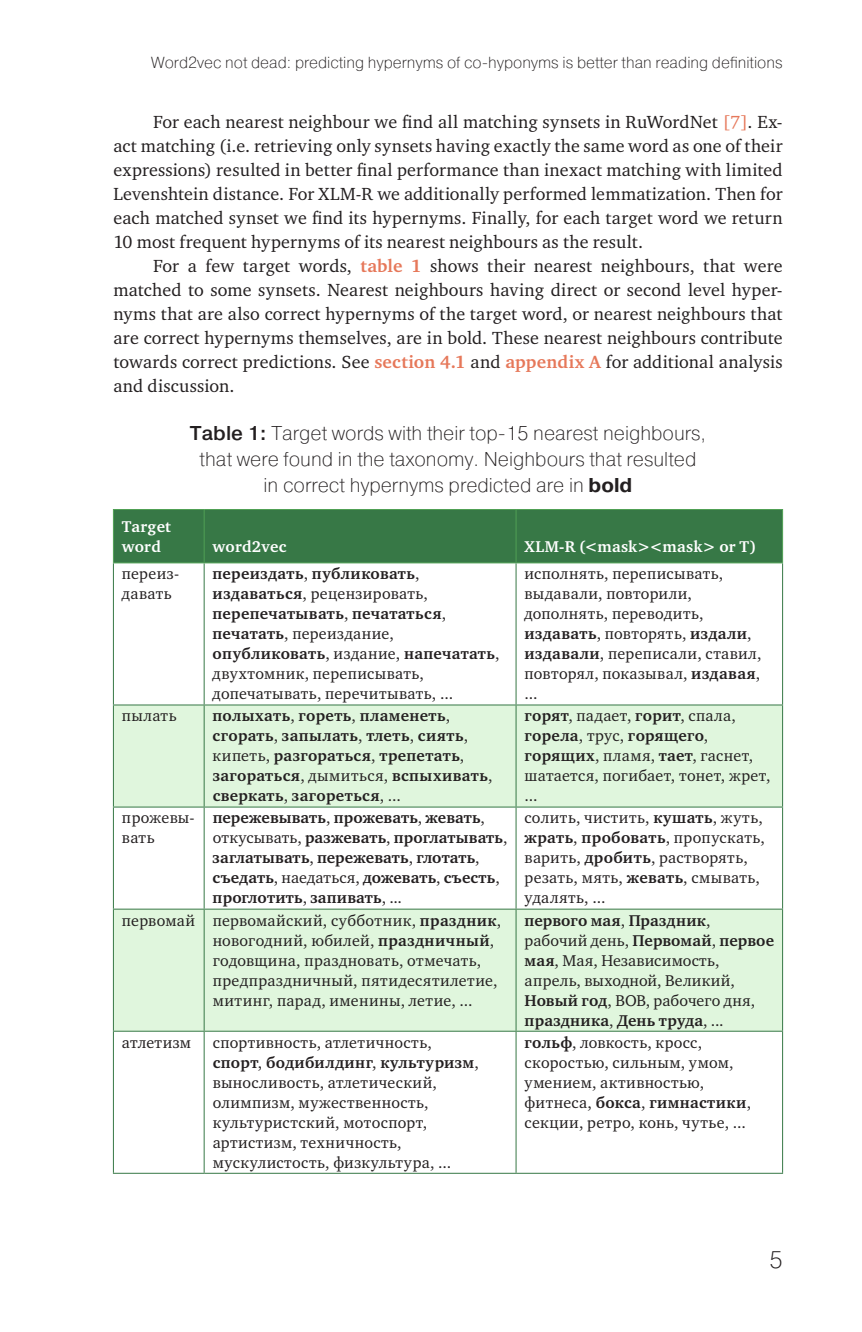
<style>
.page{position:relative;width:862px;height:1332px;background:#fff}
.page>*{position:absolute;margin:0;border:0;box-sizing:border-box;transform-origin:0 0}
.t1{font:200 24px "Pragmatica";color:#231f20}
.t2{font:200 20px/26px "Pragmatica";color:#231f20;text-align:center}
.t3{font:18px/24px "Charter ITC";letter-spacing:.01em;color:#231f20;text-align:justify}
.t4{font:16px/20px "Charter ITC";letter-spacing:.02em;color:#231f20}
.t5{font:700 16px/20px "Charter ITC";letter-spacing:.015em;color:#231f20}
.t6{font:200 16px "Pragmatica";color:#231f20}
.t7{font:700 16px/20px "Charter ITC";letter-spacing:.02em;color:#fff}
.s1{color:#e6785a}
.s2{font-weight:700;color:#e6785a}
.s3{font-weight:500}
.s4{font-weight:700}
.s5{font-weight:400}
</style>
<div class="page">
<div style="left:114px;top:510px;width:668px;height:52px;background:#377846"></div>
<svg style="left:114px;top:705px;width:668px;height:326px;fill:#e0f6dd"></svg>
<hr style="left:113px;top:509px;width:91px;height:1px;background:#50a055">
<hr style="left:113px;top:510px;width:1px;height:52px;background:#50a055">
<hr style="left:204px;top:509px;width:312px;height:1px;background:#50a055">
<hr style="left:204px;top:510px;width:1px;height:52px;background:#50a055">
<hr style="left:516px;top:509px;width:267px;height:1px;background:#50a055">
<hr style="left:515px;top:510px;width:1px;height:52px;background:#50a055">
<hr style="left:782px;top:510px;width:1px;height:52px;background:#50a055">
<hr style="left:113px;top:562px;width:91px;height:1px;background:#50a055">
<hr style="left:204px;top:562px;width:312px;height:1px;background:#50a055">
<hr style="left:516px;top:562px;width:267px;height:1px;background:#50a055">
<hr style="left:113px;top:563px;width:1px;height:141px;background:#377846">
<hr style="left:204px;top:563px;width:1px;height:141px;background:#377846">
<hr style="left:515px;top:563px;width:1px;height:141px;background:#377846">
<hr style="left:782px;top:563px;width:1px;height:141px;background:#377846">
<hr style="left:113px;top:704px;width:91px;height:1px;background:#377846">
<hr style="left:113px;top:705px;width:1px;height:102px;background:#377846">
<hr style="left:204px;top:704px;width:312px;height:1px;background:#377846">
<hr style="left:204px;top:705px;width:1px;height:102px;background:#377846">
<hr style="left:516px;top:704px;width:267px;height:1px;background:#377846">
<hr style="left:515px;top:705px;width:1px;height:102px;background:#377846">
<hr style="left:782px;top:705px;width:1px;height:102px;background:#377846">
<hr style="left:113px;top:807px;width:91px;height:1px;background:#377846">
<hr style="left:113px;top:808px;width:1px;height:101px;background:#377846">
<hr style="left:204px;top:807px;width:312px;height:1px;background:#377846">
<hr style="left:204px;top:808px;width:1px;height:101px;background:#377846">
<hr style="left:516px;top:807px;width:267px;height:1px;background:#377846">
<hr style="left:515px;top:808px;width:1px;height:101px;background:#377846">
<hr style="left:782px;top:808px;width:1px;height:101px;background:#377846">
<hr style="left:113px;top:909px;width:91px;height:1px;background:#377846">
<hr style="left:113px;top:910px;width:1px;height:121px;background:#377846">
<hr style="left:204px;top:909px;width:312px;height:1px;background:#377846">
<hr style="left:204px;top:910px;width:1px;height:121px;background:#377846">
<hr style="left:516px;top:909px;width:267px;height:1px;background:#377846">
<hr style="left:515px;top:910px;width:1px;height:121px;background:#377846">
<hr style="left:782px;top:910px;width:1px;height:121px;background:#377846">
<hr style="left:113px;top:1031px;width:91px;height:1px;background:#377846">
<hr style="left:113px;top:1032px;width:1px;height:141px;background:#377846">
<hr style="left:204px;top:1031px;width:312px;height:1px;background:#377846">
<hr style="left:204px;top:1032px;width:1px;height:141px;background:#377846">
<hr style="left:516px;top:1031px;width:267px;height:1px;background:#377846">
<hr style="left:515px;top:1032px;width:1px;height:141px;background:#377846">
<hr style="left:782px;top:1032px;width:1px;height:141px;background:#377846">
<hr style="left:113px;top:1173px;width:91px;height:1px;background:#377846">
<hr style="left:204px;top:1173px;width:312px;height:1px;background:#377846">
<hr style="left:516px;top:1173px;width:267px;height:1px;background:#377846">
<p class="t6" style="left:151px;top:52px;width:633px">Word2vec not dead: predicting hypernyms of co-hyponyms is better than reading definitions</p>
<p class="t3" style="left:113px;top:110px;width:671px;text-indent:40px">For each nearest neighbour we find all matching synsets in RuWordNet <span class="s1">[7]</span>. Ex&shy;act matching (i.e. retrieving only synsets having exactly the same word as one of their expressions) resulted in better final performance than inexact matching with limited Levenshtein distance. For XLM-R we additionally performed lemmatization. Then for each matched synset we find its hypernyms. Finally, for each target word we return 10 most frequent hypernyms of its nearest neighbours as the result.</p>
<p class="t3" style="left:113px;top:254px;width:670px;text-indent:40px">For a few target words, <span class="s2">table 1</span> shows their nearest neighbours, that were matched to some synsets. Nearest neighbours having direct or second level hyper&shy;nyms that are also correct hypernyms of the target word, or nearest neighbours that are correct hypernyms themselves, are in bold. These nearest neighbours contribute towards correct predictions. See <span class="s2">section 4.1</span> and <span class="s2">appendix A</span> for additional analysis and discussion.</p>
<p class="t2" style="left:190px;top:420px;width:518px"><span class="s3">Table 1:</span> Target words with their top-15 nearest neighbours, that were found in the taxonomy. Neighbours that resulted in correct hypernyms predicted are in <span class="s4">bold</span></p>
<p class="t7" style="left:122px;top:516px;width:51px">Target word</p>
<p class="t7" style="left:213px;top:536px;width:75px">word2vec</p>
<p class="t7" style="left:524px;top:536px;width:233px">XLM-R (&lt;mask&gt;&lt;mask&gt; or Т)</p>
<p class="t4" style="left:122px;top:564px;width:59px">переиз&shy;давать</p>
<p class="t4" style="left:213px;top:564px;width:288px"><span class="s4">переиздать</span>, <span class="s4">публиковать</span>, <span class="s4">издаваться</span>, рецензировать, <span class="s4">перепечатывать</span>, <span class="s4">печататься</span>, <span class="s4">печатать</span>, переиздание, <span class="s4">опубликовать</span>, издание, <span class="s4">напечатать</span>, двухтомник, переписывать, допечатывать, перечитывать, ...</p>
<p class="t4" style="left:524px;top:564px;width:238px">исполнять, переписывать, выдавали, повторили, дополнять, переводить, <span class="s4">издавать</span>, повторять, <span class="s4">издали</span>, <span class="s4">издавали</span>, переписали, ставил, повторял, показывал, <span class="s4">издавая</span>, ...</p>
<p class="t4" style="left:122px;top:706px;width:56px">пылать</p>
<p class="t5" style="left:213px;top:706px;width:281px">полыхать<span class="s5">,</span> гореть<span class="s5">,</span> пламенеть<span class="s5">, </span>сгорать<span class="s5">,</span> запылать<span class="s5">,</span> тлеть<span class="s5">,</span> сиять<span class="s5">, кипеть,</span> разгораться<span class="s5">,</span> трепетать<span class="s5">, </span>загораться<span class="s5">, дымиться,</span> вспыхивать<span class="s5">, </span>сверкать<span class="s5">,</span> загореться<span class="s5">, ...</span></p>
<p class="t4" style="left:524px;top:706px;width:247px"><span class="s4">горят</span>, падает, <span class="s4">горит</span>, спала, <span class="s4">горела</span>, трус, <span class="s4">горящего</span>, <span class="s4">горящих</span>, пламя, <span class="s4">тает</span>, гаснет, шатается, погибает, тонет, жрет, ...</p>
<p class="t4" style="left:122px;top:808px;width:74px">прожевы&shy;вать</p>
<p class="t5" style="left:213px;top:808px;width:296px">пережевывать<span class="s5">,</span> прожевать<span class="s5">,</span> жевать<span class="s5">, откусывать,</span> разжевать<span class="s5">,</span> проглатывать<span class="s5">, </span>заглатывать<span class="s5">,</span> пережевать<span class="s5">,</span> глотать<span class="s5">, </span>съедать<span class="s5">, наедаться,</span> дожевать<span class="s5">,</span> съесть<span class="s5">, </span>проглотить<span class="s5">,</span> запивать<span class="s5">, ...</span></p>
<p class="t4" style="left:524px;top:808px;width:242px">солить, чистить, <span class="s4">кушать</span>, жуть, <span class="s4">жрать</span>, <span class="s4">пробовать</span>, пропускать, варить, <span class="s4">дробить</span>, растворять, резать, мять, <span class="s4">жевать</span>, смывать, удалять, ...</p>
<p class="t4" style="left:213px;top:910px;width:290px;text-indent:-91px">первомай первомайский, субботник, <span class="s4">праздник</span>, новогодний, юбилей, <span class="s4">праздничный</span>, годовщина, праздновать, отмечать, предпраздничный, пятидесятилетие, митинг, парад, именины, летие, ...</p>
<p class="t4" style="left:524px;top:910px;width:251px"><span class="s4">первого мая</span>, <span class="s4">Праздник</span>, рабочий день, <span class="s4">Первомай</span>, <span class="s4">первое мая</span>, Мая, Независимость, апрель, выходной, Великий,<br><span class="s4">Новый год</span>, ВОВ, рабочего дня, <span class="s4">праздника</span>, <span class="s4">День труда</span>, ...</p>
<p class="t4" style="left:122px;top:1032px;width:71px">атлетизм</p>
<p class="t4" style="left:213px;top:1032px;width:268px">спортивность, атлетичность, <span class="s4">спорт</span>, <span class="s4">бодибилдинг</span>, <span class="s4">культуризм</span>, выносливость, атлетический, олимпизм, мужественность, культуристский, мотоспорт, артистизм, техничность, мускулистость, физкультура, ...</p>
<p class="t4" style="left:524px;top:1032px;width:228px"><span class="s4">гольф</span>, ловкость, кросс, скоростью, сильным, умом, умением, активностью, фитнеса, <span class="s4">бокса</span>, <span class="s4">гимнастики</span>, секции, ретро, конь, чутье, ...</p>
<h1 class="t1" style="left:769px;top:1244px;width:15px">5</h1>
</div>
